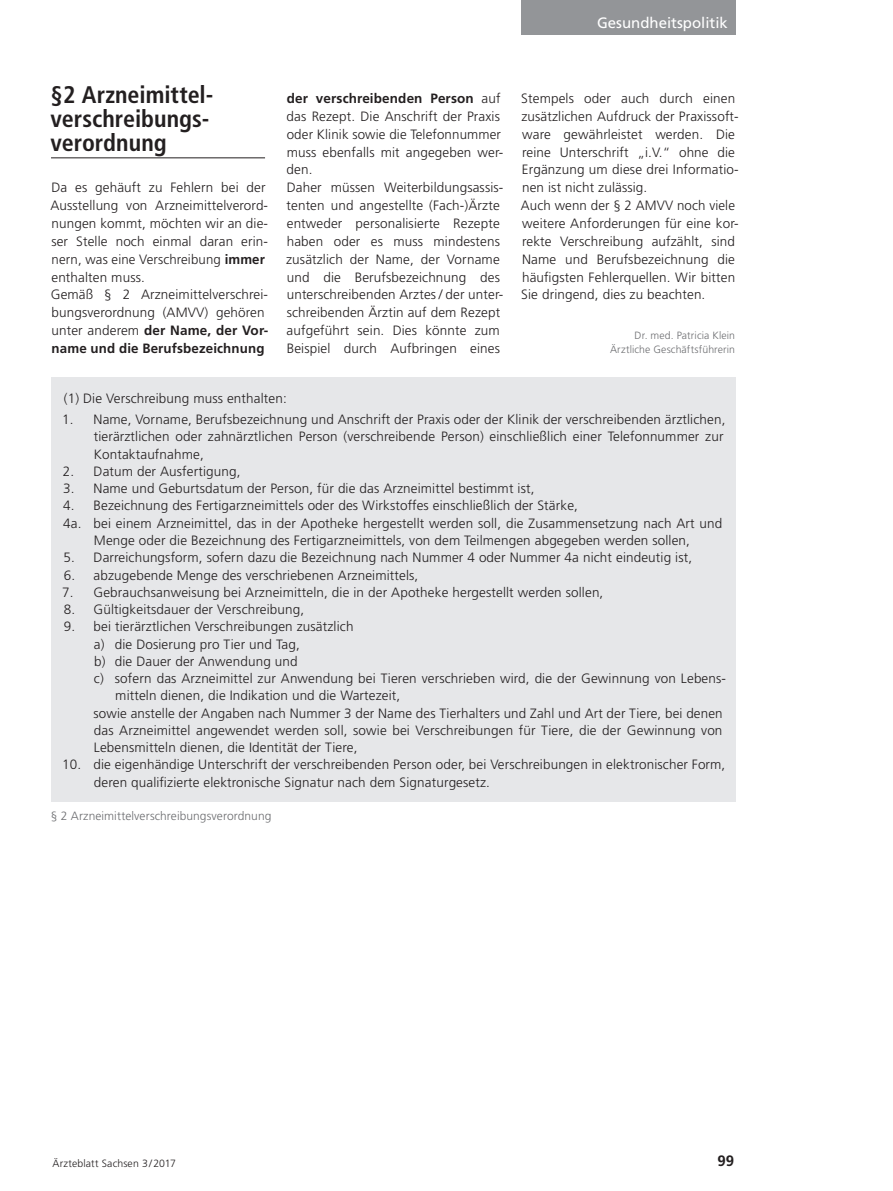
<style>
.page{position:relative;width:893px;height:1191px;background:#fff}
.page>*{position:absolute;margin:0;border:0;box-sizing:border-box;transform-origin:0 0}
.t1{font:700 condensed 24px/24px "Frutiger";color:#231f20}
.t2{font:15px "Frutiger";color:#fff}
.t3{font:700 15px "Frutiger";color:#231f20}
.t4{font:300 13.5px/17.9px "Frutiger";letter-spacing:.01em;color:#231f20}
.t5{font:300 12px "Frutiger";letter-spacing:.005em;color:#6c6d70}
.t6{font:300 10.5px/13.5px "Frutiger";letter-spacing:.015em;color:#6c6d70;text-align:right}
.t7{font:300 10.5px "Frutiger";letter-spacing:.015em;color:#231f20}
.s1{font-weight:700}
</style>
<div class="page">
<div style="left:522px;top:0;width:214px;height:34px;background:#939598"></div>
<hr style="left:51px;top:157px;width:214px;height:1px;background:#231f20">
<div style="left:51px;top:377px;width:685px;height:424px;background:#e6e7e9"></div>
<p class="t2" style="left:597px;top:14px;width:132px">Gesundheitspolitik</p>
<h1 class="t1" style="left:50px;top:83px;width:162px">§2 Arzneimittel&shy;verschreibungs&shy;verordnung</h1>
<p class="t4" style="left:50px;top:179px;width:219px">Da es gehäuft zu Fehlern bei der<br>Ausstellung von Arzneimittelverord&shy;nungen kommt, möchten wir an die&shy;ser Stelle noch einmal daran erin&shy;nern, was eine Verschreibung <span class="s1">immer </span>enthalten muss.<br>Gemäß § 2 Arzneimittelverschrei&shy;bungsverordnung (AMVV) gehören unter anderem <span class="s1">der Name, der Vor&shy;name und die Berufsbezeichnung</span></p>
<p class="t4" style="left:286px;top:89px;width:219px"><span class="s1">der verschreibenden Person</span> auf das Rezept. Die Anschrift der Praxis oder Klinik sowie die Telefonnummer muss ebenfalls mit angegeben wer&shy;den.<br>Daher müssen Weiterbildungsassis&shy;tenten und angestellte (Fach-)Ärzte entweder personalisierte Rezepte haben oder es muss mindestens zusätzlich der Name, der Vorname und die Berufsbezeichnung des unterschreibenden Arztes / der unter&shy;schreibenden Ärztin auf dem Rezept aufgeführt sein. Dies könnte zum<br>Beispiel durch Aufbringen eines</p>
<p class="t4" style="left:521px;top:89px;width:219px">Stempels oder auch durch einen zusätzlichen Aufdruck der Praxissoft&shy;ware gewährleistet werden. Die reine Unterschrift „i.V.“ ohne die Ergänzung um diese drei Informatio&shy;nen ist nicht zulässig.<br>Auch wenn der § 2 AMVV noch viele weitere Anforderungen für eine kor&shy;rekte Verschreibung aufzählt, sind Name und Berufsbezeichnung die häufigsten Fehlerquellen. Wir bitten Sie dringend, dies zu beachten.</p>
<p class="t6" style="left:610px;top:329px;width:127px">Dr. med. Patricia Klein<br>Ärztliche Geschäftsführerin</p>
<p class="t4" style="left:64px;top:389px;width:224px">(1) Die Verschreibung muss enthalten:</p>
<p class="t4" style="left:94px;top:411px;width:633px;line-height:17.2px;text-indent:-32px">1. Name, Vorname, Berufsbezeichnung und Anschrift der Praxis oder der Klinik der verschreibenden ärztlichen, tierärztlichen oder zahnärztlichen Person (verschreibende Person) einschließlich einer Telefonnummer zur<br>Kontaktaufnahme,</p>
<p class="t4" style="left:63px;top:462px;width:179px">2. Datum der Ausfertigung,</p>
<p class="t4" style="left:63px;top:479px;width:473px">3. Name und Geburtsdatum der Person, für die das Arzneimittel bestimmt ist,</p>
<p class="t4" style="left:63px;top:497px;width:516px">4. Bezeichnung des Fertigarzneimittels oder des Wirkstoffes einschließlich der Stärke,</p>
<p class="t4" style="left:63px;top:514px;width:661px">4a. bei einem Arzneimittel, das in der Apotheke hergestellt werden soll, die Zusammensetzung nach Art und</p>
<p class="t4" style="left:94px;top:531px;width:598px">Menge oder die Bezeichnung des Fertigarzneimittels, von dem Teilmengen abgegeben werden sollen,</p>
<p class="t4" style="left:64px;top:548px;width:630px">5. Darreichungsform, sofern dazu die Bezeichnung nach Nummer 4 oder Nummer 4a nicht eindeutig ist,</p>
<p class="t4" style="left:64px;top:566px;width:356px">6. abzugebende Menge des verschriebenen Arzneimittels,</p>
<p class="t4" style="left:62px;top:583px;width:543px">7. Gebrauchsanweisung bei Arzneimitteln, die in der Apotheke hergestellt werden sollen,</p>
<p class="t4" style="left:64px;top:600px;width:242px">8. Gültigkeitsdauer der Verschreibung,</p>
<p class="t4" style="left:64px;top:617px;width:291px">9. bei tierärztlichen Verschreibungen zusätzlich</p>
<p class="t4" style="left:94px;top:635px;width:207px">a) die Dosierung pro Tier und Tag,</p>
<p class="t4" style="left:94px;top:652px;width:205px">b) die Dauer der Anwendung und</p>
<p class="t4" style="left:94px;top:669px;width:634px">c) sofern das Arzneimittel zur Anwendung bei Tieren verschrieben wird, die der Gewinnung von Lebens-</p>
<p class="t4" style="left:115px;top:686px;width:287px">mitteln dienen, die Indikation und die Wartezeit,</p>
<p class="t4" style="left:94px;top:704px;width:631px">sowie anstelle der Angaben nach Nummer 3 der Name des Tierhalters und Zahl und Art der Tiere, bei denen</p>
<p class="t4" style="left:94px;top:721px;width:630px">das Arzneimittel angewendet werden soll, sowie bei Verschreibungen für Tiere, die der Gewinnung von</p>
<p class="t4" style="left:94px;top:738px;width:265px">Lebensmitteln dienen, die Identität der Tiere,</p>
<p class="t4" style="left:94px;top:756px;width:633px;line-height:17.2px;text-indent:-32px">10. die eigenhändige Unterschrift der verschreibenden Person oder, bei Verschreibungen in elektronischer Form, deren qualifizierte elektronische Signatur nach dem Signaturgesetz.</p>
<p class="t5" style="left:51px;top:808px;width:222px">§ 2 Arzneimittelverschreibungsverordnung</p>
<p class="t7" style="left:53px;top:1157px;width:125px">Ärzteblatt Sachsen 3/2017</p>
<p class="t3" style="left:717px;top:1151px;width:18px">99</p>
</div>
